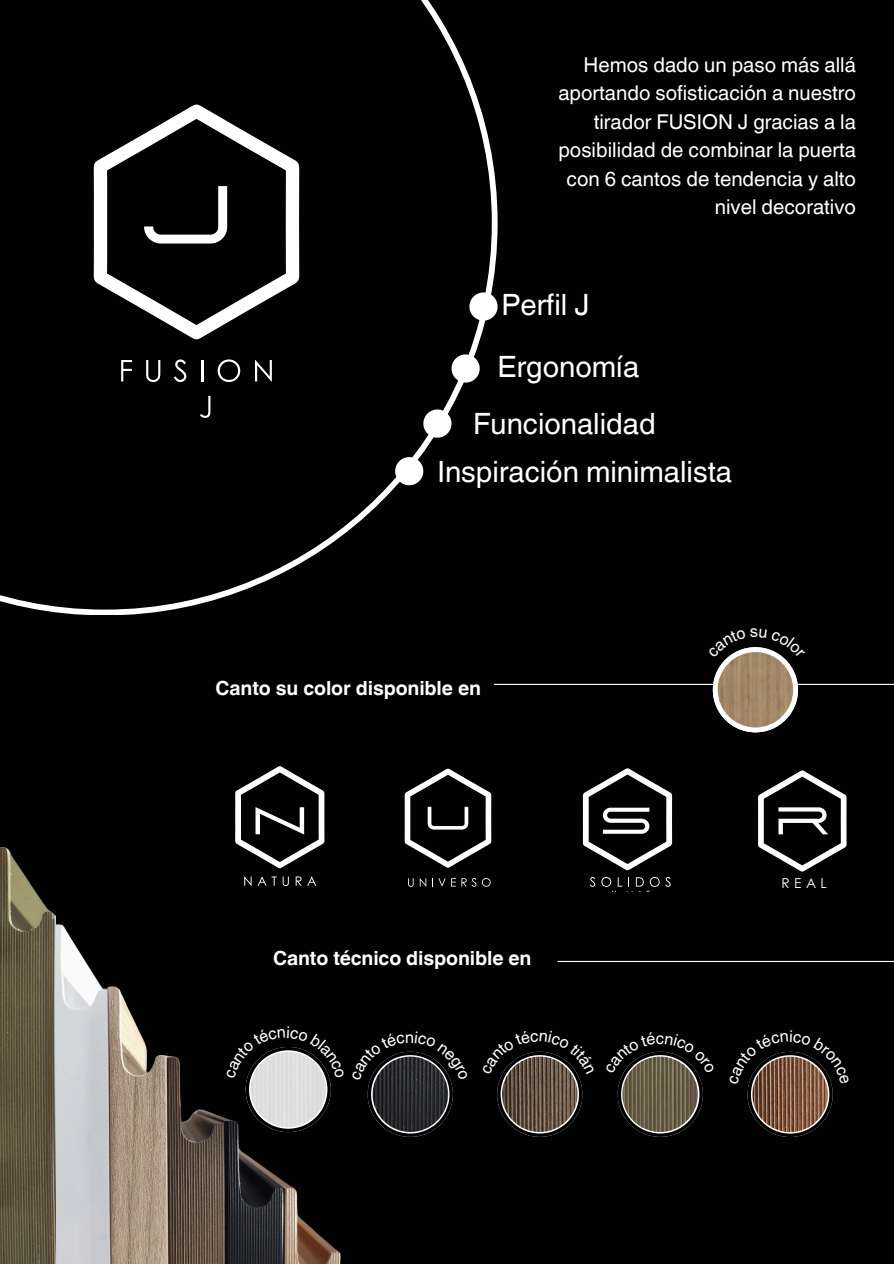
<style>
.page{position:relative;width:894px;height:1264px;background:#fff}
.page>*{position:absolute;margin:0;border:0;box-sizing:border-box;transform-origin:0 0}
.t1{font:29.4px "Helvetica Hebrew";color:#fff}
.t2{font:20.4px/28.5px "Helvetica Hebrew";color:#fff;text-align:right}
.t3{font:700 19.5px "Helvetica Hebrew";letter-spacing:-.005em;color:#fff}
.t4{font:16.35px "Helvetica Hebrew";color:#fff}
.t5{font:13.65px "Century Gothic";color:#fff}
</style>
<div class="page">
<div style="left:0;top:0;width:893px;height:1263px;background:#020202"></div>
<svg style="left:0;top:0;width:497px;height:615px"></svg>
<svg style="left:395px;top:457px;width:28px;height:28px"></svg>
<svg style="left:423px;top:409px;width:28px;height:28px"></svg>
<svg style="left:451px;top:354px;width:28px;height:28px"></svg>
<svg style="left:469px;top:292px;width:28px;height:28px"></svg>
<hr style="left:493px;top:684px;width:400px;height:1px;background:#fff">
<svg style="left:404px;top:768px;width:87px;height:99px"></svg>
<svg style="left:408px;top:878px;width:5px;height:8px"></svg>
<svg style="left:419px;top:878px;width:7px;height:8px"></svg>
<svg style="left:432px;top:878px;width:13px;height:8px"></svg>
<svg style="left:451px;top:878px;width:25px;height:8px"></svg>
<svg style="left:482px;top:878px;width:8px;height:8px"></svg>
<svg style="left:582px;top:768px;width:90px;height:102px"></svg>
<svg style="left:589px;top:877px;width:6px;height:9px"></svg>
<svg style="left:665px;top:877px;width:5px;height:9px"></svg>
<svg style="left:601px;top:877px;width:58px;height:14px"></svg>
<svg style="left:758px;top:770px;width:88px;height:101px"></svg>
<hr style="left:557px;top:960px;width:336px;height:2px;background:#fff">
<svg style="left:94px;top:105px;width:205px;height:234px"></svg>
<svg style="left:121px;top:360px;width:11px;height:21px"></svg>
<svg style="left:146px;top:360px;width:14px;height:22px"></svg>
<svg style="left:174px;top:359px;width:12px;height:23px"></svg>
<hr style="left:201px;top:360px;width:2px;height:21px;background:#fff">
<svg style="left:217px;top:359px;width:23px;height:23px"></svg>
<svg style="left:255px;top:360px;width:17px;height:21px"></svg>
<svg style="left:200px;top:396px;width:10px;height:22px"></svg>
<svg style="left:144px;top:186px;width:83px;height:57px"></svg>
<svg style="left:244px;top:876px;width:7px;height:9px"></svg>
<svg style="left:258px;top:876px;width:18px;height:9px"></svg>
<svg style="left:282px;top:876px;width:7px;height:10px"></svg>
<svg style="left:295px;top:876px;width:6px;height:9px"></svg>
<svg style="left:307px;top:876px;width:9px;height:9px"></svg>
<svg style="left:235px;top:766px;width:89px;height:102px"></svg>
<img style="left:56px;top:924px;width:285px;height:339px">
<img style="left:0;top:847px;width:56px;height:416px">
<svg style="left:707px;top:647px;width:98px;height:85px"></svg>
<svg style="left:226px;top:1025px;width:115px;height:107px"></svg>
<svg style="left:367px;top:1051px;width:86px;height:85px"></svg>
<svg style="left:497px;top:1051px;width:86px;height:85px"></svg>
<svg style="left:617px;top:1051px;width:86px;height:85px"></svg>
<svg style="left:747px;top:1051px;width:86px;height:85px"></svg>
<p class="t2" style="left:558px;top:53px;width:299px">Hemos dado un paso más allá aportando sofisticación a nuestro tirador FUSION J gracias a la posibilidad de combinar la puerta con 6 cantos de tendencia y alto nivel decorativo</p>
<p class="t1" style="left:501px;top:294px;width:90px">Perfil J</p>
<p class="t1" style="left:497px;top:356px;width:143px">Ergonomía</p>
<p class="t1" style="left:473px;top:413px;width:184px">Funcionalidad</p>
<p class="t1" style="left:437px;top:461px;width:296px">Inspiración minimalista</p>
<p class="t3" style="left:215px;top:680px;width:267px">Canto su color disponible en</p>
<p class="t3" style="left:273px;top:951px;width:260px">Canto técnico disponible en</p>
<p class="t4" style="left:405px;top:1030px;width:11px">n</p>
<p class="t4" style="left:655px;top:1032px;width:10px">c</p>
<h3 class="t5" style="left:781px;top:872px;width:47px">REAL</h3>
</div>
